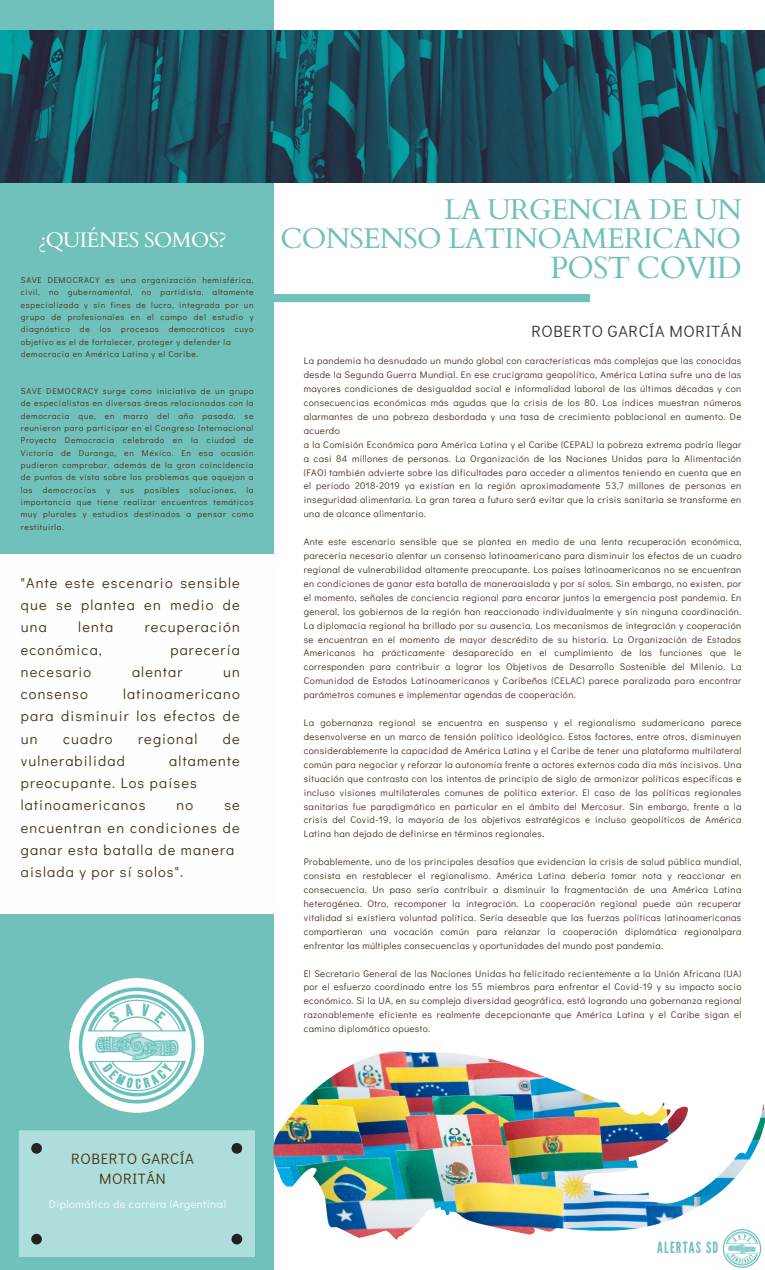
<style>
.page{position:relative;width:765px;height:1270px;background:#fff}
.page>*{position:absolute;margin:0;border:0;box-sizing:border-box;transform-origin:0 0}
.t1{font:30.7px "Cardo";letter-spacing:-.025em;color:#70c0bc}
.t2{font:28.59px/28.3px "Cardo";letter-spacing:-.025em;color:#70c0bc;text-align:right}
.t3{font:21.04px "Cardo";letter-spacing:-.025em;color:#fff}
.t4{font:16.27px "Didact Gothic";letter-spacing:.04em;color:#3e3531}
.t5{font:15.47px "League Gothic";letter-spacing:.08em;color:#70c0bc}
.t6{font:14.98px/20.3px "Didact Gothic";letter-spacing:.04em;color:#453114;text-align:center}
.t7{font:14.49px/22.3px "Didact Gothic";letter-spacing:.08em;color:#453114;text-align:justify}
.t8{font:11.09px "Didact Gothic";letter-spacing:.04em;color:#fefefe}
.t9{font:9.52px/13.9px "Didact Gothic";letter-spacing:.04em;color:#453114;text-align:justify}
.t10{font:8.4px/12.4px "Didact Gothic";letter-spacing:.08em;color:#453114;text-align:justify}
</style>
<div class="page">
<div style="left:0;top:0;width:273px;height:1270px;background:#70c0bc"></div>
<div style="left:19px;top:1130px;width:236px;height:127px;background:#aededc"></div>
<div style="left:31px;top:1143px;width:11px;height:11px;background:#222;border-radius:50%"></div>
<div style="left:232px;top:1143px;width:10px;height:11px;background:#222;border-radius:50%"></div>
<div style="left:232px;top:1234px;width:10px;height:10px;background:#222;border-radius:50%"></div>
<div style="left:31px;top:1234px;width:11px;height:10px;background:#222;border-radius:50%"></div>
<img style="left:0;top:30px;width:765px;height:152px">
<img style="left:722px;top:1239px;width:40px;height:29px">
<div style="left:273px;top:294px;width:317px;height:8px;background:#70c0bc"></div>
<div style="left:0;top:555px;width:275px;height:359px;background:#fefefe"></div>
<img style="left:69px;top:978px;width:135px;height:135px;border-radius:50%">
<img style="left:273px;top:1051px;width:492px;height:188px">
<p class="t3" style="left:38px;top:226px;width:190px">¿QUIÉNES SOMOS?</p>
<p class="t10" style="left:21px;top:274px;width:234px">SAVE DEMOCRACY es una organización hemisférica, civil, no gubernamental, no partidista, altamente especializada y sin fines de lucro, integrada por un grupo de profesionales en el campo del estudio y diagnóstico de los procesos democráticos cuyo objetivo es el de fortalecer, proteger y defender la</p>
<p class="t10" style="left:21px;top:348px;width:179px">democracia en América Latina y el Caribe.</p>
<p class="t10" style="left:21px;top:385px;width:234px">SAVE DEMOCRACY surge como iniciativa de un grupo de especialistas en diversas áreas relacionadas con la democracia que, en marzo del año pasado, se reunieron para participar en el Congreso Internacional Proyecto Democracia celebrado en la ciudad de Victoria de Durango, en México. En esa ocasión pudieron comprobar, además de la gran coincidencia de puntos de vista sobre los problemas que aquejan a las democracias y sus posibles soluciones, la importancia que tiene realizar encuentros temáticos muy plurales y estudios destinados a pensar como restituirla.</p>
<p class="t7" style="left:21px;top:571px;width:221px">"Ante este escenario sensible que se plantea en medio de una</p>
<p class="t7" style="left:78px;top:616px;width:37px">lenta</p>
<p class="t7" style="left:145px;top:616px;width:96px">recuperación</p>
<p class="t7" style="left:21px;top:638px;width:83px">económica,</p>
<p class="t7" style="left:170px;top:638px;width:71px">parecería</p>
<p class="t7" style="left:21px;top:660px;width:72px">necesario</p>
<p class="t7" style="left:132px;top:660px;width:52px">alentar</p>
<p class="t7" style="left:223px;top:660px;width:18px">un</p>
<p class="t7" style="left:21px;top:682px;width:69px">consenso</p>
<p class="t7" style="left:21px;top:682px;width:221px;text-indent:102px">latinoamericano para disminuir los efectos de un</p>
<p class="t7" style="left:63px;top:727px;width:51px">cuadro</p>
<p class="t7" style="left:138px;top:727px;width:61px">regional</p>
<p class="t7" style="left:223px;top:727px;width:18px">de</p>
<p class="t7" style="left:21px;top:749px;width:105px">vulnerabilidad</p>
<p class="t7" style="left:21px;top:749px;width:221px;text-indent:148px">altamente preocupante. Los países</p>
<p class="t7" style="left:21px;top:794px;width:126px">latinoamericanos</p>
<p class="t7" style="left:177px;top:794px;width:18px">no</p>
<p class="t7" style="left:21px;top:794px;width:221px;text-indent:204px">se encuentran en condiciones de ganar esta batalla de manera</p>
<p class="t7" style="left:21px;top:860px;width:164px">aislada y por sí solos".</p>
<p class="t2" style="left:281px;top:196px;width:463px">LA URGENCIA DE UN<br>CONSENSO LATINOAMERICANO</p>
<p class="t1" style="left:550px;top:247px;width:193px">POST COVID</p>
<p class="t4" style="left:531px;top:320px;width:212px">ROBERTO GARCÍA MORITÁN</p>
<p class="t9" style="left:304px;top:354px;width:439px">La pandemia ha desnudado un mundo global con características más complejas que las conocidas desde la Segunda Guerra Mundial. En ese crucigrama geopolítico, América Latina sufre una de las mayores condiciones de desigualdad social e informalidad laboral de las últimas décadas y con consecuencias económicas más agudas que la crisis de los 80. Los índices muestran números alarmantes de una pobreza desbordada y una tasa de crecimiento poblacional en aumento. De acuerdo</p>
<p class="t9" style="left:304px;top:437px;width:439px">a la Comisión Económica para América Latina y el Caribe (CEPAL) la pobreza extrema podría llegar a casi 84 millones de personas. La Organización de las Naciones Unidas para la Alimentación (FAO) también advierte sobre las dificultades para acceder a alimentos teniendo en cuenta que en el período 2018-2019 ya existían en la región aproximadamente 53,7 millones de personas en inseguridad alimentaria. La gran tarea a futuro será evitar que la crisis sanitaria se transforme en una de alcance alimentario.</p>
<p class="t9" style="left:304px;top:534px;width:439px">Ante este escenario sensible que se plantea en medio de una lenta recuperación económica, parecería necesario alentar un consenso latinoamericano para disminuir los efectos de un cuadro regional de vulnerabilidad altamente preocupante. Los países latinoamericanos no se encuentran en condiciones de ganar esta batalla de maneraaislada y por sí solos. Sin embargo, no existen, por el momento, señales de conciencia regional para encarar juntos la emergencia post pandemia. En general, los gobiernos de la región han reaccionado individualmente y sin ninguna coordinación.<br>La diplomacia regional ha brillado por su ausencia. Los mecanismos de integración y cooperación se encuentran en el momento de mayor descrédito de su historia. La Organización de Estados Americanos ha prácticamente desaparecido en el cumplimiento de las funciones que le corresponden para contribuir a lograr los Objetivos de Desarrollo Sostenible del Milenio. La Comunidad de Estados Latinoamericanos y Caribeños (CELAC) parece paralizada para encontrar parámetros comunes e implementar agendas de cooperación.</p>
<p class="t9" style="left:304px;top:715px;width:439px">La gobernanza regional se encuentra en suspenso y el regionalismo sudamericano parece desenvolverse en un marco de tensión político ideológico. Estos factores, entre otros, disminuyen considerablemente la capacidad de América Latina y el Caribe de tener una plataforma multilateral común para negociar y reforzar la autonomía frente a actores externos cada día más incisivos. Una situación que contrasta con los intentos de principio de siglo de armonizar políticas específicas e incluso visiones multilaterales comunes de política exterior. El caso de las políticas regionales sanitarias fue paradigmático en particular en el ámbito del Mercosur. Sin embargo, frente a la crisis del Covid-19, la mayoría de los objetivos estratégicos e incluso geopolíticos de América Latina han dejado de definirse en términos regionales.</p>
<p class="t9" style="left:304px;top:855px;width:439px">Probablemente, uno de los principales desafíos que evidencian la crisis de salud pública mundial, consista en restablecer el regionalismo. América Latina debería tomar nota y reaccionar en consecuencia. Un paso sería contribuir a disminuir la fragmentación de una América Latina heterogénea. Otro, recomponer la integración. La cooperación regional puede aún recuperar vitalidad si existiera voluntad política. Sería deseable que las fuerzas políticas latinoamericanas compartieran una vocación común para relanzar la cooperación diplomática regionalpara enfrentar las múltiples consecuencias y oportunidades del mundo post pandemia.</p>
<p class="t9" style="left:304px;top:966px;width:439px">El Secretario General de las Naciones Unidas ha felicitado recientemente a la Unión Africana (UA) por el esfuerzo coordinado entre los 55 miembros para enfrentar el Covid-19 y su impacto socio económico. Si la UA, en su compleja diversidad geográfica, está logrando una gobernanza regional razonablemente eficiente es realmente decepcionante que América Latina y el Caribe sigan el camino diplomático opuesto.</p>
<p class="t6" style="left:71px;top:1148px;width:124px">ROBERTO GARCÍA<br>MORITÁN</p>
<p class="t8" style="left:49px;top:1196px;width:179px">Diplomático de carrera (Argentina)</p>
<p class="t5" style="left:657px;top:1239px;width:63px">ALERTAS SD</p>
</div>
